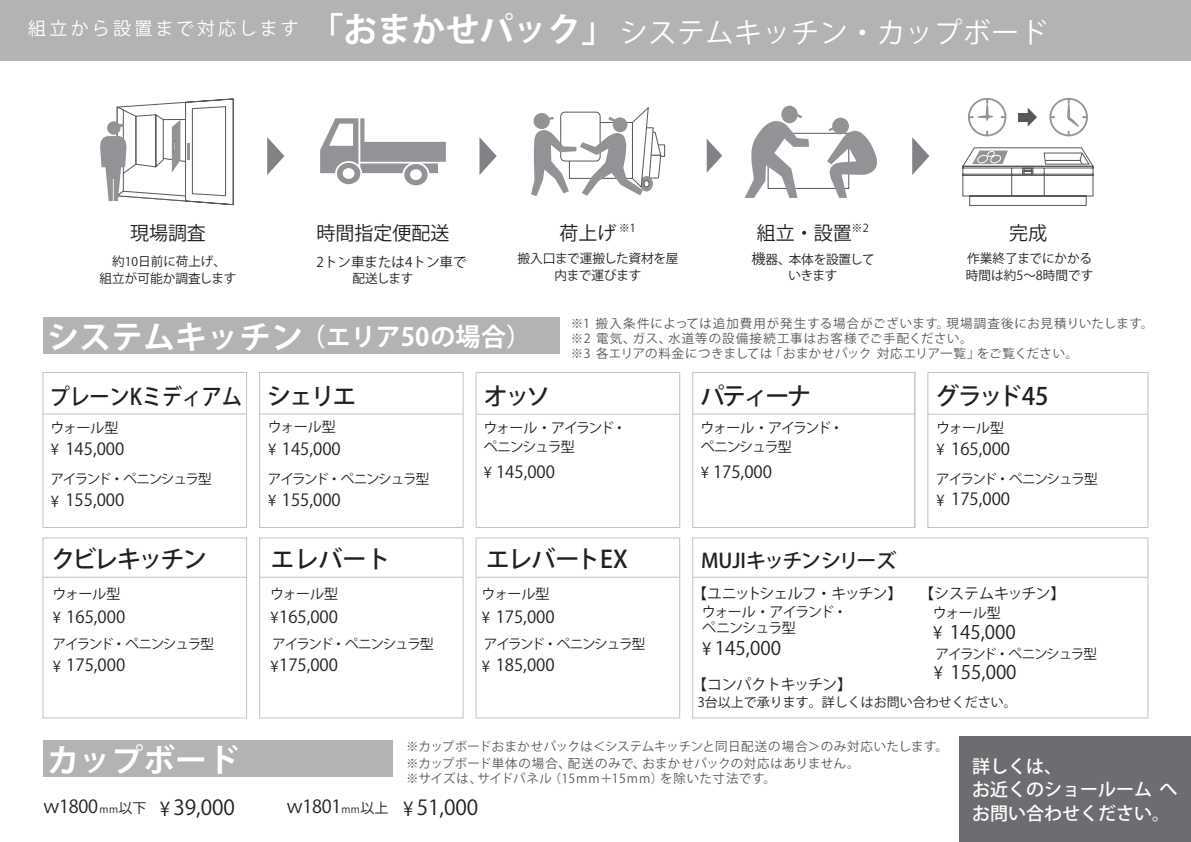
<style>
.page{position:relative;width:1191px;height:842px;background:#fff}
.page>*{position:absolute;margin:0;border:0;box-sizing:border-box;transform-origin:0 0}
.t1{font:700 32px "Koz Go Pro";color:#fff}
.t2{font:28px "Koz Go Pro";letter-spacing:.02em;color:#fff}
.t3{font:700 25px "Koz Go Pro";color:#fff}
.t4{font:500 24px "Koz Go Pro";letter-spacing:-.09em;color:#231f20}
.t5{font:500 24px "Koz Go Pro";letter-spacing:-.015em;color:#231f20}
.t6{font:500 22.5px "Koz Go Pro";letter-spacing:-.01em;color:#231f20;scale:.9 1}
.t7{font:20.7px "Koz Go Pr 6 N";color:#231f20}
.t8{font:500 20px "Koz Go Pro";color:#231f20}
.t9{font:19px "Koz Go Pr 6 N";color:#231f20}
.t10{font:18.7px "Koz Go Pr 6 N";color:#231f20}
.t11{font:500 18px/23.6px "Koz Go Pro";color:#fff}
.t12{font:16.7px "Koz Go Pr 6 N";color:#231f20}
.t13{font:15px "Koz Go Pr 6 N";letter-spacing:-.06em;color:#231f20}
.t14{font:15px "Koz Go Pr 6 N";letter-spacing:-.015em;color:#231f20}
.t15{font:15px "Koz Go Pr 6 N";letter-spacing:-.01em;color:#231f20}
.t16{font:14px/15.7px "Koz Go Pr 6 N";letter-spacing:-.065em;color:#231f20}
.t17{font:14px/18.7px "Koz Go Pr 6 N";letter-spacing:-.085em;color:#231f20}
.t18{font:13.6px "Koz Go Pr 6 N";letter-spacing:-.1em;color:#231f20}
.t19{font:13.5px "Koz Go Pr 6 N";color:#231f20}
.t20{font:13px "Koz Go Pr 6 N";color:#231f20}
.t21{font:12.6px/17.4px "Koz Go Pr 6 N";color:#231f20;text-align:center}
.t22{font:12.6px/17.4px "Koz Go Pr 6 N";letter-spacing:-.025em;color:#231f20;text-align:center}
.t23{font:12.5px/15px "Koz Go Pr 6 N";letter-spacing:.06em;color:#57585a}
.t24{font:12.5px/17.2px "Koz Go Pr 6 N";letter-spacing:.04em;color:#57585a}
.s1{font-weight:700;font-size:34px}
.s2{font-size:12px}
.s3{font-size:14.2px}
.s4{font-size:32px}
.s5{font-size:15px}
.s6{font-size:17px}
.s7{font-size:18px}
.s8{font-size:10px}
.s9{font-size:14px}
.s10{font-size:19px}
</style>
<div class="page">
<div style="left:43px;top:318px;width:516px;height:36px;background:#b1b3b5"></div>
<div style="left:43px;top:741px;width:349px;height:36px;background:#b1b3b5"></div>
<div style="left:692px;top:538px;width:456px;height:180px;border:1px solid #c1c3c5"></div>
<hr style="left:692px;top:577px;width:456px;height:1px;background:#c1c3c5">
<div style="left:43px;top:372px;width:204px;height:156px;border:1px solid #c1c3c5"></div>
<hr style="left:43px;top:414px;width:203px;height:1px;background:#c1c3c5">
<div style="left:476px;top:538px;width:204px;height:180px;border:1px solid #c1c3c5"></div>
<hr style="left:476px;top:577px;width:203px;height:1px;background:#c1c3c5">
<div style="left:43px;top:538px;width:204px;height:180px;border:1px solid #c1c3c5"></div>
<hr style="left:43px;top:577px;width:203px;height:1px;background:#c1c3c5">
<div style="left:259px;top:372px;width:204px;height:156px;border:1px solid #c1c3c5"></div>
<hr style="left:259px;top:414px;width:204px;height:1px;background:#c1c3c5">
<div style="left:692px;top:372px;width:223px;height:156px;border:1px solid #c1c3c5"></div>
<hr style="left:692px;top:414px;width:223px;height:1px;background:#c1c3c5">
<hr style="left:914px;top:372px;width:1px;height:155px;background:#c1c3c5">
<div style="left:476px;top:372px;width:204px;height:156px;border:1px solid #c1c3c5"></div>
<hr style="left:476px;top:414px;width:203px;height:1px;background:#c1c3c5">
<div style="left:259px;top:538px;width:204px;height:180px;border:1px solid #c1c3c5"></div>
<hr style="left:259px;top:577px;width:204px;height:1px;background:#c1c3c5">
<div style="left:927px;top:372px;width:221px;height:156px;border:1px solid #c1c3c5"></div>
<hr style="left:928px;top:414px;width:220px;height:1px;background:#c1c3c5">
<div style="left:960px;top:737px;width:231px;height:105px;background:#6c6d70"></div>
<svg style="left:968px;top:98px;width:38px;height:38px"></svg>
<svg style="left:1049px;top:98px;width:38px;height:38px"></svg>
<div style="left:1018px;top:113px;width:12px;height:8px;background:#57585a"></div>
<svg style="left:1027px;top:108px;width:10px;height:19px"></svg>
<svg style="left:962px;top:148px;width:131px;height:58px"></svg>
<svg style="left:267px;top:137px;width:17px;height:38px"></svg>
<svg style="left:479px;top:137px;width:18px;height:38px"></svg>
<svg style="left:706px;top:139px;width:16px;height:34px"></svg>
<svg style="left:912px;top:137px;width:17px;height:38px"></svg>
<svg style="left:320px;top:118px;width:126px;height:67px"></svg>
<div style="left:658px;top:145px;width:7px;height:11px;background:#fff;border:1px solid #57585a"></div>
<svg style="left:531px;top:107px;width:130px;height:89px"></svg>
<div style="left:768px;top:133px;width:81px;height:56px;background:#fff;border:1px solid #57585a"></div>
<div style="left:832px;top:118px;width:17px;height:16px;background:#939397;border-radius:50%"></div>
<svg style="left:827px;top:125px;width:50px;height:73px"></svg>
<div style="left:781px;top:106px;width:16px;height:17px;background:#939397;border-radius:50%"></div>
<svg style="left:744px;top:114px;width:65px;height:84px"></svg>
<svg style="left:100px;top:99px;width:133px;height:106px"></svg>
<div style="left:0;top:0;width:1191px;height:60px;background:#b1b3b5"></div>
<h2 class="t2" style="left:28px;top:14px;width:1021px"><sup>組立から設置まで対応します</sup> <span class="s1">「おまかせパック」</span>システムキッチン・カップボード</h2>
<h3 class="t9" style="left:130px;top:222px;width:77px">現場調査</h3>
<p class="t21" style="left:100px;top:253px;width:138px">約<span class="s2">10</span>日前に荷上げ、<br>組立が可能か調査します</p>
<h3 class="t9" style="left:316px;top:222px;width:134px">時間指定便配送</h3>
<p class="t19" style="left:316px;top:255px;width:151px">2トン車または4トン車で</p>
<p class="t21" style="left:352px;top:270px;width:63px">配送します</p>
<h3 class="t9" style="left:559px;top:222px;width:78px">荷上げ <sup>※1</sup></h3>
<p class="t22" style="left:517px;top:250px;width:162px">搬入口まで運搬した資材を屋内まで運びます</p>
<h3 class="t9" style="left:757px;top:222px;width:113px">組立・設置<sup>※2</sup></h3>
<p class="t22" style="left:751px;top:252px;width:125px;line-height:16px"><span class="s3">機</span>器、本体を設置していきます</p>
<h3 class="t9" style="left:1009px;top:222px;width:39px">完成</h3>
<p class="t21" style="left:965px;top:250px;width:129px;text-align:left">作業終了までにかかる時間は約5～8時間です</p>
<h3 class="t3" style="left:47px;top:321px;width:486px"><span class="s4">システムキッチン</span>（エリア50の場合）</h3>
<p class="t23" style="left:571px;top:316px;width:584px">※1 搬入条件によっては追加費用が発生する場合がございます。現場調査後にお見積りいたします。※2 電気、ガス、水道等の設備接続工事はお客様でご手配ください。<br>※3 各エリアの料金につきましては「おまかせパック 対応エリア一覧」をご覧ください。</p>
<h3 class="t6" style="left:49px;top:382px;width:216px">プレーンKミディアム</h3>
<p class="t16" style="left:50px;top:420px;width:69px">ウォール型</p>
<h3 class="t12" style="left:51px;top:439px;width:75px"><span class="s5">¥</span> 145,000</h3>
<p class="t18" style="left:50px;top:471px;width:163px">アイランド・ペニンシュラ型</p>
<h3 class="t12" style="left:51px;top:490px;width:75px"><span class="s5">¥</span> 155,000</h3>
<h3 class="t4" style="left:52px;top:544px;width:157px">クビレキッチン</h3>
<p class="t16" style="left:52px;top:586px;width:69px">ウォール型</p>
<h3 class="t12" style="left:53px;top:607px;width:74px"><span class="s5">¥</span> 165,000</h3>
<p class="t18" style="left:52px;top:636px;width:163px">アイランド・ペニンシュラ型</p>
<h3 class="t12" style="left:53px;top:656px;width:74px"><span class="s5">¥</span> 175,000</h3>
<h3 class="t4" style="left:267px;top:381px;width:91px">シェリエ</h3>
<p class="t16" style="left:268px;top:420px;width:69px">ウォール型</p>
<h3 class="t12" style="left:268px;top:439px;width:74px"><span class="s5">¥</span> 145,000</h3>
<p class="t18" style="left:268px;top:471px;width:163px">アイランド・ペニンシュラ型</p>
<h3 class="t12" style="left:268px;top:490px;width:74px"><span class="s5">¥</span> 155,000</h3>
<h3 class="t4" style="left:270px;top:544px;width:121px">エレバート</h3>
<p class="t16" style="left:270px;top:586px;width:69px">ウォール型</p>
<h3 class="t12" style="left:270px;top:607px;width:69px"><span class="s5">¥</span>165,000</h3>
<p class="t18" style="left:272px;top:636px;width:163px">アイランド・ペニンシュラ型</p>
<h3 class="t12" style="left:270px;top:656px;width:69px"><span class="s5">¥</span>175,000</h3>
<h3 class="t4" style="left:484px;top:381px;width:68px">オッソ</h3>
<p class="t17" style="left:483px;top:419px;width:145px">ウォール・アイランド・ペニンシュラ型</p>
<h3 class="t12" style="left:484px;top:463px;width:73px"><span class="s5">¥</span> 145,000</h3>
<h3 class="t5" style="left:486px;top:544px;width:143px">エレバートEX</h3>
<p class="t16" style="left:481px;top:586px;width:69px">ウォール型</p>
<h3 class="t12" style="left:482px;top:607px;width:74px"><span class="s5">¥</span> 175,000</h3>
<p class="t18" style="left:484px;top:636px;width:163px">アイランド・ペニンシュラ型</p>
<h3 class="t12" style="left:482px;top:656px;width:74px"><span class="s5">¥</span> 185,000</h3>
<h3 class="t4" style="left:700px;top:381px;width:112px">パティーナ</h3>
<p class="t17" style="left:700px;top:419px;width:145px">ウォール・アイランド・ペニンシュラ型</p>
<h3 class="t12" style="left:700px;top:463px;width:73px"><span class="s5">¥</span> 175,000</h3>
<h3 class="t4" style="left:935px;top:381px;width:115px">グラッド45</h3>
<p class="t16" style="left:936px;top:420px;width:69px">ウォール型</p>
<h3 class="t12" style="left:936px;top:439px;width:75px"><span class="s5">¥</span> 165,000</h3>
<p class="t18" style="left:936px;top:471px;width:163px">アイランド・ペニンシュラ型</p>
<h3 class="t12" style="left:936px;top:489px;width:75px"><span class="s5">¥</span> 175,000</h3>
<h3 class="t8" style="left:701px;top:548px;width:197px">MUJIキッチンシリーズ</h3>
<p class="t13" style="left:692px;top:585px;width:212px">【ユニットシェルフ・キッチン】</p>
<p class="t15" style="left:919px;top:585px;width:148px">【システムキッチン】</p>
<p class="t16" style="left:932px;top:605px;width:69px">ウォール型</p>
<h3 class="t10" style="left:933px;top:621px;width:84px"><span class="s6">¥</span> 145,000</h3>
<p class="t18" style="left:935px;top:646px;width:163px">アイランド・ペニンシュラ型</p>
<h3 class="t10" style="left:934px;top:662px;width:84px"><span class="s6">¥</span> 155,000</h3>
<p class="t20" style="left:697px;top:695px;width:321px">3台以上で承ります。詳しくはお問い合わせください。</p>
<p class="t16" style="left:702px;top:604px;width:147px">ウォール・アイランド・ペニンシュラ型</p>
<h3 class="t10" style="left:702px;top:638px;width:80px"><span class="s6">¥</span> 145,000</h3>
<p class="t14" style="left:692px;top:676px;width:162px">【コンパクトキッチン】</p>
<p class="t24" style="left:406px;top:738px;width:543px">※カップボードおまかせパックは＜システムキッチンと同日配送の場合＞のみ対応いたします。※カップボード単体の場合、配送のみで、おまかせパックの対応はありません。</p>
<p class="t24" style="left:406px;top:770px;width:371px">※サイズは、サイドパネル（15mm＋15mm）を除いた寸法です。</p>
<h1 class="t1" style="left:47px;top:739px;width:193px">カップボード</h1>
<h3 class="t7" style="left:43px;top:796px;width:194px"><span class="s7">ｗ1800</span><span class="s8">mm</span><span class="s9">以下</span> <span class="s10">¥</span> 39,000</h3>
<h3 class="t7" style="left:286px;top:796px;width:194px"><span class="s7">ｗ1801</span><span class="s8">mm</span><span class="s9">以上</span> <span class="s10">¥</span> 51,000</h3>
<h3 class="t11" style="left:972px;top:755px;width:207px">詳しくは、<br>お近くのショールームへお問い合わせください。</h3>
</div>
